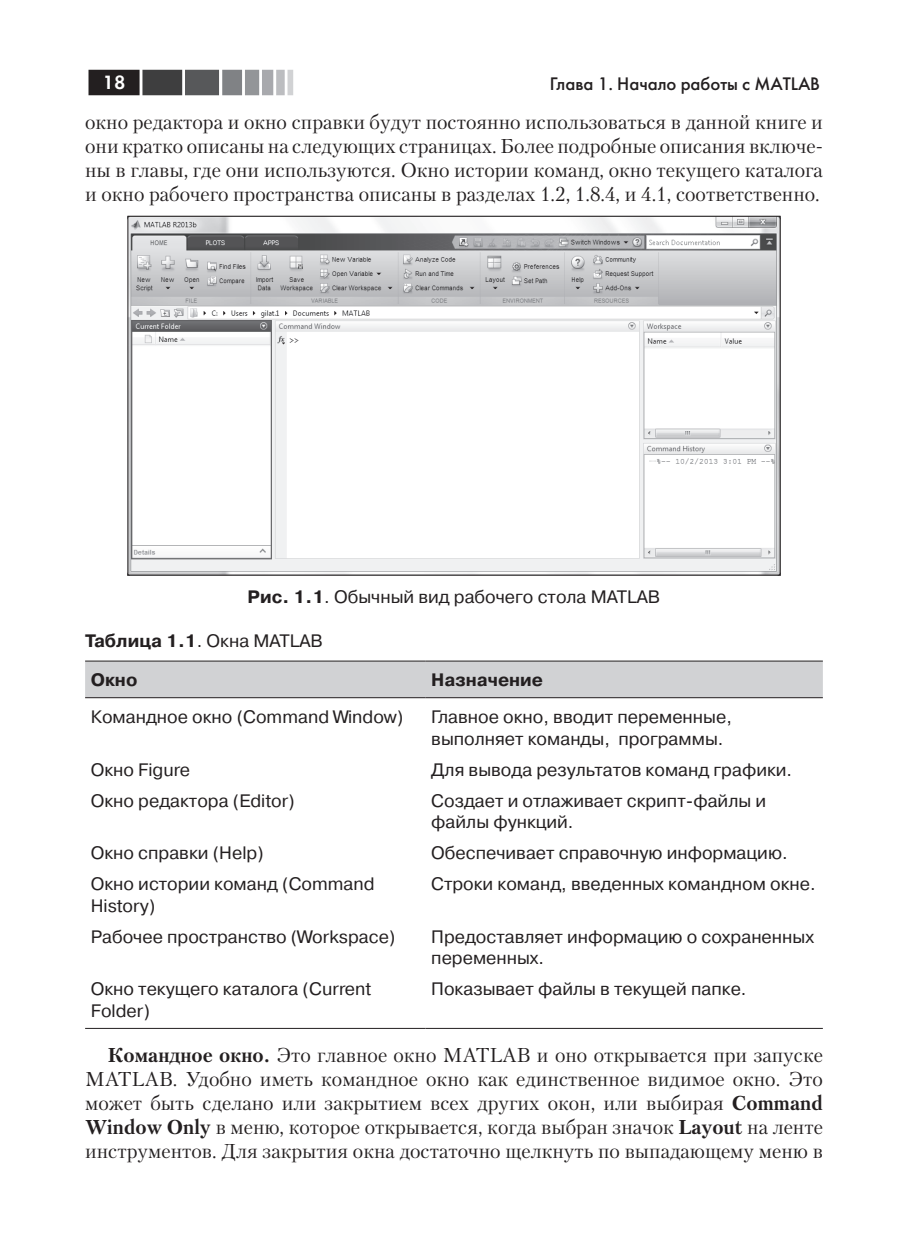
<style>
.page{position:relative;width:908px;height:1248px;background:#fff}
.page>*{position:absolute;margin:0;border:0;box-sizing:border-box;transform-origin:0 0}
.t1{font:20px/24px "Petersburg C";color:#231f20;text-align:justify}
.t2{font:20px "Futura Demi C";color:#fff}
.t3{font:18px/21.6px "Pragmatica C";color:#231f20}
.t4{font:700 18px/39.4px "Pragmatica C";color:#231f20}
.t5{font:18px "Futuris C";color:#231f20}
.s1{font-weight:700}
.s2{font-weight:400}
</style>
<div class="page">
<div style="left:89px;top:71px;width:49px;height:23px;background:#231f20"></div>
<div style="left:88px;top:70px;width:51px;height:25px;border:2px solid #231f20"></div>
<div style="left:142px;top:70px;width:40px;height:25px;background:#3e3e3f"></div>
<div style="left:185px;top:70px;width:34px;height:25px;background:#57585a"></div>
<div style="left:222px;top:70px;width:20px;height:25px;background:#808285;border:2px solid #808285"></div>
<div style="left:245px;top:70px;width:14px;height:25px;background:#939598"></div>
<div style="left:262px;top:70px;width:11px;height:25px;background:#a8a9ad"></div>
<div style="left:276px;top:70px;width:8px;height:25px;background:#bcbdc0;border:2px solid #bcbdc0"></div>
<svg style="left:287px;top:70px;width:6px;height:25px"></svg>
<img style="left:130px;top:218px;width:648px;height:355px">
<div style="left:85px;top:661px;width:737px;height:36px;background:#d1d2d4"></div>
<hr style="left:85px;top:1027px;width:340px;height:1px;background:#231f20">
<hr style="left:425px;top:1027px;width:397px;height:1px;background:#231f20">
<hr style="left:85px;top:660px;width:340px;height:1px;background:#231f20">
<hr style="left:425px;top:660px;width:397px;height:1px;background:#231f20">
<hr style="left:85px;top:697px;width:340px;height:1px;background:#231f20">
<hr style="left:425px;top:697px;width:397px;height:1px;background:#231f20">
<p class="t2" style="left:103px;top:71px;width:24px">18</p>
<p class="t5" style="left:549px;top:72px;width:271px">Глава 1. Начало работы с MATLAB</p>
<p class="t1" style="left:85px;top:110px;width:739px">окно редактора и окно справки будут постоянно использоваться в данной книге и они кратко описаны на следующих страницах. Более подробные описания включе&shy;ны в главы, где они используются. Окно истории команд, окно текущего каталога и окно рабочего пространства описаны в разделах 1.2, 1.8.4, и 4.1, соответственно.</p>
<p class="t3" style="left:247px;top:585px;width:414px"><span class="s1">Рис. 1.1</span>. Обычный вид рабочего стола MATLAB</p>
<p class="t4" style="left:91px;top:621px;width:234px;text-indent:-6px">Таблица 1.1<span class="s2">. Окна MATLAB<br></span>Окно</p>
<p class="t4" style="left:431px;top:660px;width:113px">Назначение</p>
<p class="t3" style="left:91px;top:706px;width:314px">Командное окно (Command Window)</p>
<p class="t3" style="left:431px;top:706px;width:302px">Главное окно, вводит переменные, выполняет команды, программы.</p>
<p class="t3" style="left:91px;top:758px;width:101px">Окно Figure</p>
<p class="t3" style="left:431px;top:758px;width:362px">Для вывода результатов команд графики.</p>
<p class="t3" style="left:91px;top:789px;width:205px">Окно редактора (Editor)</p>
<p class="t3" style="left:431px;top:789px;width:336px">Создает и отлаживает скрипт-файлы и файлы функций.</p>
<p class="t3" style="left:91px;top:842px;width:174px">Окно справки (Help)</p>
<p class="t3" style="left:431px;top:842px;width:358px">Обеспечивает справочную информацию.</p>
<p class="t3" style="left:91px;top:873px;width:285px">Окно истории команд (Command<br>History)</p>
<p class="t3" style="left:431px;top:873px;width:385px">Строки команд, введенных командном окне.</p>
<p class="t3" style="left:91px;top:925px;width:306px">Рабочее пространство (Workspace)</p>
<p class="t3" style="left:431px;top:925px;width:384px">Предоставляет информацию о сохраненных переменных.</p>
<p class="t3" style="left:91px;top:978px;width:282px">Окно текущего каталога (Current<br>Folder)</p>
<p class="t3" style="left:431px;top:978px;width:316px">Показывает файлы в текущей папке.</p>
<p class="t1" style="left:85px;top:1042px;width:739px;text-indent:23px"><span class="s1">Командное окно.</span> Это главное окно MATLAB и оно открывается при запуске MATLAB. Удобно иметь командное окно как единственное видимое окно. Это может быть сделано или закрытием всех других окон, или выбирая <span class="s1">Command Window Only</span> в меню, которое открывается, когда выбран значок <span class="s1">Layout</span> на ленте инструментов. Для закрытия окна достаточно щелкнуть по выпадающему меню в</p>
</div>
